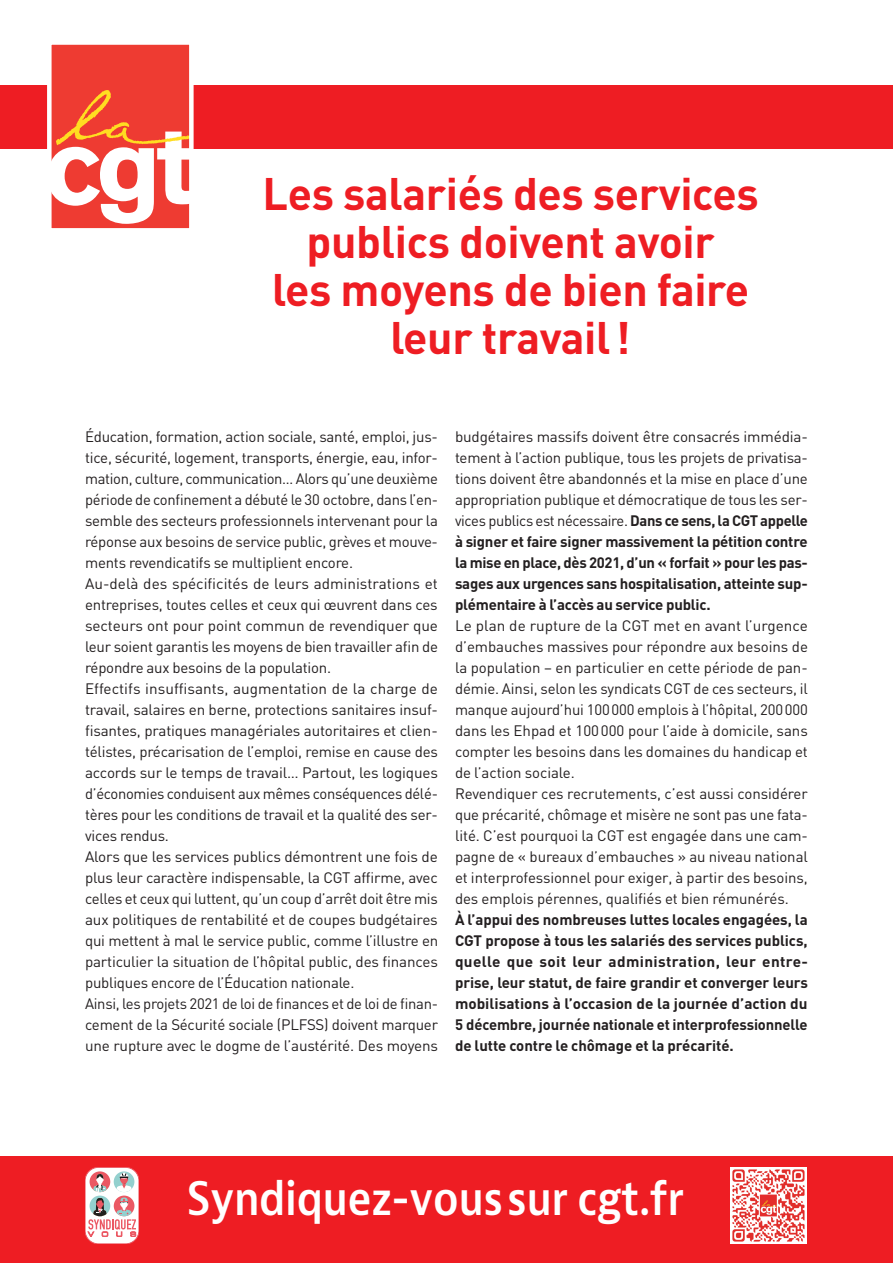
<style>
.page{position:relative;width:893px;height:1263px;background:#fff}
.page>*{position:absolute;margin:0;border:0;box-sizing:border-box;transform-origin:0 0}
.Titre{font:700 45px/48px "DIN";letter-spacing:-.01em;color:#ee1d23;text-align:center}
.sous_titre{font:600 45px "Bernina Sans";letter-spacing:-.01em;color:#fff;scale:.89 1}
.Texte{font:15px/21px "DIN";letter-spacing:-.015em;color:#231f20;text-align:justify}
.Texte-2{font:700 15px/21px "DIN";letter-spacing:-.005em;color:#231f20;text-align:justify}
.s1{font-weight:700}
</style>
<div class="page">
<div style="left:0;top:85px;width:893px;height:64px;background:#ee1d23"></div>
<div style="left:49px;top:43px;width:142px;height:187px;background:#ee3b32"></div>
<svg style="left:52px;top:90px;width:137px;height:134px"></svg>
<div style="left:47px;top:40px;width:147px;height:193px;border:4px solid #fff"></div>
<div style="left:0;top:1157px;width:893px;height:106px;background:#ee1d23"></div>
<img style="left:730px;top:1167px;width:77px;height:77px">
<div style="left:85px;top:1167px;width:54px;height:77px;background:#fff;border-radius:13px"></div>
<div style="left:85px;top:1167px;width:54px;height:77px;border:1px solid #eb5863;border-radius:13px"></div>
<svg style="left:90px;top:1171px;width:20px;height:21px"></svg>
<svg style="left:114px;top:1171px;width:20px;height:21px"></svg>
<svg style="left:88px;top:1173px;width:48px;height:63px"></svg>
<p class="Titre" style="left:263px;top:168px;width:498px">Les salariés des services publics doivent avoir<br>les moyens de bien faire leur travail!</p>
<p class="Texte" style="left:85px;top:426px;width:354px">Éducation, formation, action sociale, santé, emploi, jus&shy;tice, sécurité, logement, transports, énergie, eau, infor&shy;mation, culture, communication… Alors qu’une deuxième période de confinement a débuté le 30 octobre, dans l’en&shy;semble des secteurs professionnels intervenant pour la réponse aux besoins de service public, grèves et mouve&shy;ments revendicatifs se multiplient encore.</p>
<p class="Texte" style="left:85px;top:573px;width:354px">Au-delà des spécificités de leurs administrations et entreprises, toutes celles et ceux qui œuvrent dans ces secteurs ont pour point commun de revendiquer que leur soient garantis les moyens de bien travailler afin de répondre aux besoins de la population.</p>
<p class="Texte" style="left:85px;top:678px;width:354px">Effectifs insuffisants, augmentation de la charge de travail, salaires en berne, protections sanitaires insuf&shy;fisantes, pratiques managériales autoritaires et clien&shy;télistes, précarisation de l’emploi, remise en cause des accords sur le temps de travail… Partout, les logiques d’économies conduisent aux mêmes conséquences délé&shy;tères pour les conditions de travail et la qualité des ser&shy;vices rendus.</p>
<p class="Texte" style="left:85px;top:846px;width:355px">Alors que les services publics démontrent une fois de plus leur caractère indispensable, la CGT affirme, avec celles et ceux qui luttent, qu’un coup d’arrêt doit être mis aux politiques de rentabilité et de coupes budgétaires qui mettent à mal le service public, comme l’illustre en particulier la situation de l’hôpital public, des finances publiques encore de l’Éducation nationale.</p>
<p class="Texte" style="left:85px;top:993px;width:354px">Ainsi, les projets 2021 de loi de finances et de loi de finan&shy;cement de la Sécurité sociale (PLFSS) doivent marquer une rupture avec le dogme de l’austérité. Des moyens</p>
<p class="Texte" style="left:455px;top:426px;width:355px">budgétaires massifs doivent être consacrés immédia&shy;tement à l’action publique, tous les projets de privatisa&shy;tions doivent être abandonnés et la mise en place d’une appropriation publique et démocratique de tous les ser&shy;vices publics est nécessaire. <span class="s1">Dans ce sens, la CGT appelle à signer et faire signer massivement la pétition contre la mise en place, dès 2021, d’un « forfait » pour les pas&shy;sages aux urgences sans hospitalisation, atteinte sup&shy;plémentaire à l’accès au service public.</span></p>
<p class="Texte" style="left:455px;top:615px;width:355px">Le plan de rupture de la CGT met en avant l’urgence d’embauches massives pour répondre aux besoins de la population – en particulier en cette période de pan&shy;démie. Ainsi, selon les syndicats CGT de ces secteurs, il manque aujourd’hui 100000 emplois à l’hôpital, 200000 dans les Ehpad et 100000 pour l’aide à domicile, sans compter les besoins dans les domaines du handicap et de l’action sociale.</p>
<p class="Texte" style="left:455px;top:783px;width:354px">Revendiquer ces recrutements, c’est aussi considérer que précarité, chômage et misère ne sont pas une fata&shy;lité. C’est pourquoi la CGT est engagée dans une cam&shy;pagne de « bureaux d’embauches » au niveau national et interprofessionnel pour exiger, à partir des besoins, des emplois pérennes, qualifiés et bien rémunérés.</p>
<p class="Texte-2" style="left:455px;top:908px;width:354px">À l’appui des nombreuses luttes locales engagées, la CGT propose à tous les salariés des services publics, quelle que soit leur administration, leur entre&shy;prise, leur statut, de faire grandir et converger leurs mobilisations à l’occasion de la journée d’action du 5 décembre, journée nationale et interprofessionnelle de lutte contre le chômage et la précarité.</p>
<p class="sous_titre" style="left:187px;top:1169px;width:560px">Syndiquez-voussur cgt.fr</p>
</div>
